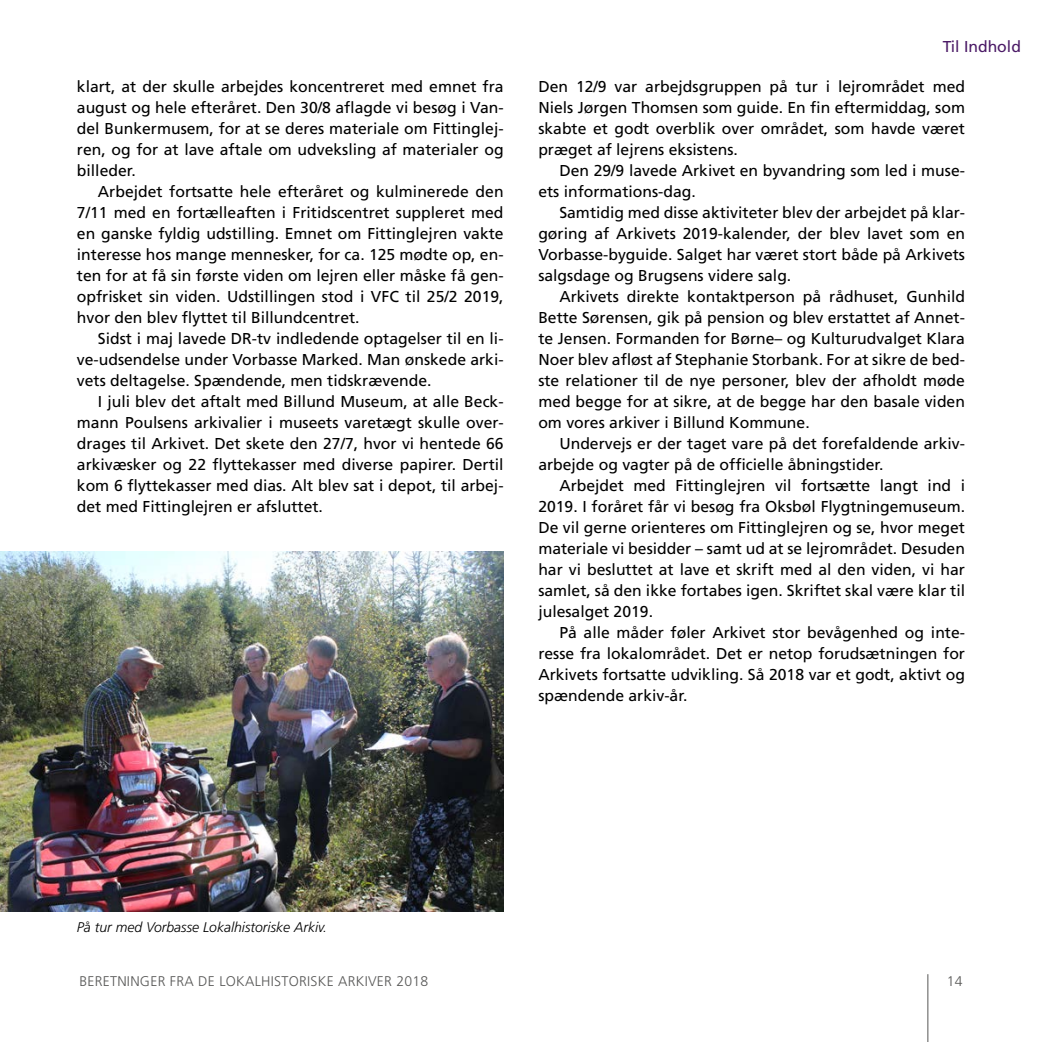
<style>
.page{position:relative;width:1042px;height:1042px;background:#fff}
.page>*{position:absolute;margin:0;border:0;box-sizing:border-box;transform-origin:0 0}
.t1{font:15.75px/21px "Frutiger";color:#000;text-align:justify}
.t2{font:15.75px "Frutiger";color:#4b1a66}
.t3{font:300 14px "Frutiger";letter-spacing:.02em;color:#575756}
.t4{font:italic 300 14px "Frutiger";color:#000}
</style>
<div class="page">
<hr style="left:927px;top:974px;width:1px;height:68px;background:#575756">
<img style="left:0;top:551px;width:504px;height:360px">
<p class="t1" style="left:77px;top:76px;width:428px">klart, at der skulle arbejdes koncentreret med emnet fra august og hele efteråret. Den 30/8 aflagde vi besøg i Van&shy;del Bunkermusem, for at se deres materiale om Fittinglej&shy;ren, og for at lave aftale om udveksling af materialer og billeder.</p>
<p class="t1" style="left:77px;top:181px;width:428px;text-indent:21px">Arbejdet fortsatte hele efteråret og kulminerede den 7/11 med en fortælleaften i Fritidscentret suppleret med en ganske fyldig udstilling. Emnet om Fittinglejren vakte interesse hos mange mennesker, for ca. 125 mødte op, en&shy;ten for at få sin første viden om lejren eller måske få gen&shy;opfrisket sin viden. Udstillingen stod i VFC til 25/2 2019, hvor den blev flyttet til Billundcentret.</p>
<p class="t1" style="left:77px;top:328px;width:428px;text-indent:21px">Sidst i maj lavede DR-tv indledende optagelser til en li&shy;ve-udsendelse under Vorbasse Marked. Man ønskede arki&shy;vets deltagelse. Spændende, men tidskrævende.</p>
<p class="t1" style="left:77px;top:391px;width:428px;text-indent:21px">I juli blev det aftalt med Billund Museum, at alle Beck&shy;mann Poulsens arkivalier i museets varetægt skulle over&shy;drages til Arkivet. Det skete den 27/7, hvor vi hentede 66 arkivæsker og 22 flyttekasser med diverse papirer. Dertil kom 6 flyttekasser med dias. Alt blev sat i depot, til arbej&shy;det med Fittinglejren er afsluttet.</p>
<p class="t2" style="left:943px;top:37px;width:80px">Til Indhold</p>
<p class="t1" style="left:538px;top:76px;width:428px">Den 12/9 var arbejdsgruppen på tur i lejrområdet med Niels Jørgen Thomsen som guide. En fin eftermiddag, som skabte et godt overblik over området, som havde været præget af lejrens eksistens.</p>
<p class="t1" style="left:538px;top:160px;width:428px;text-indent:21px">Den 29/9 lavede Arkivet en byvandring som led i muse&shy;ets informations-dag.</p>
<p class="t1" style="left:538px;top:202px;width:428px;text-indent:21px">Samtidig med disse aktiviteter blev der arbejdet på klar&shy;gøring af Arkivets 2019-kalender, der blev lavet som en Vorbasse-byguide. Salget har været stort både på Arkivets salgsdage og Brugsens videre salg.</p>
<p class="t1" style="left:538px;top:286px;width:428px;text-indent:21px">Arkivets direkte kontaktperson på rådhuset, Gunhild Bette Sørensen, gik på pension og blev erstattet af Annet&shy;te Jensen. Formanden for Børne– og Kulturudvalget Klara Noer blev afløst af Stephanie Storbank. For at sikre de bed&shy;ste relationer til de nye personer, blev der afholdt møde med begge for at sikre, at de begge har den basale viden om vores arkiver i Billund Kommune.</p>
<p class="t1" style="left:538px;top:433px;width:428px;text-indent:21px">Undervejs er der taget vare på det forefaldende arkiv&shy;arbejde og vagter på de officielle åbningstider.</p>
<p class="t1" style="left:538px;top:475px;width:428px;text-indent:21px">Arbejdet med Fittinglejren vil fortsætte langt ind i 2019. I foråret får vi besøg fra Oksbøl Flygtningemuseum.<br>De vil gerne orienteres om Fittinglejren og se, hvor meget materiale vi besidder – samt ud at se lejrområdet. Desuden har vi besluttet at lave et skrift med al den viden, vi har samlet, så den ikke fortabes igen. Skriftet skal være klar til julesalget 2019.</p>
<p class="t1" style="left:538px;top:622px;width:428px;text-indent:21px">På alle måder føler Arkivet stor bevågenhed og inte&shy;resse fra lokalområdet. Det er netop forudsætningen for Arkivets fortsatte udvikling. Så 2018 var et godt, aktivt og spændende arkiv-år.</p>
<p class="t4" style="left:77px;top:919px;width:252px">På tur med Vorbasse Lokalhistoriske Arkiv.</p>
<p class="t3" style="left:79px;top:973px;width:350px">BERETNINGER FRA DE LOKALHISTORISKE ARKIVER 2018</p>
<p class="t3" style="left:947px;top:973px;width:17px">14</p>
</div>
